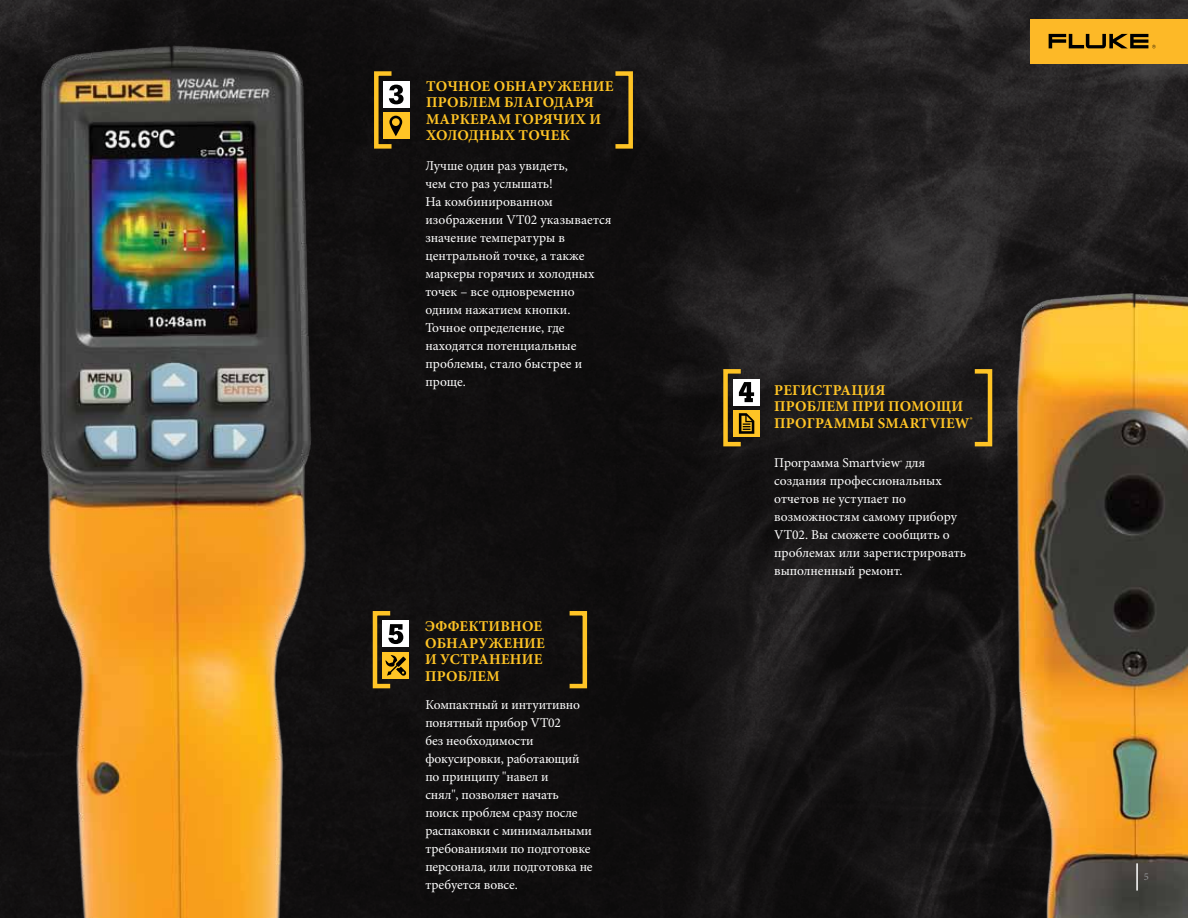
<style>
.page{position:relative;width:1188px;height:918px;background:#fff}
.page>*{position:absolute;margin:0;border:0;box-sizing:border-box;transform-origin:0 0}
.t1{font:700 15px/16.5px "Minion Pro";letter-spacing:.01em;color:#ffc425}
.t2{font:13.5px/18px "Minion Pro";color:#fff}
.t3{font:10.5px "Minion Pro";color:#939598}
</style>
<div class="page">
<img style="left:0;top:0;width:1188px;height:918px">
<img style="left:925px;top:243px;width:263px;height:675px">
<img style="left:17px;top:19px;width:320px;height:899px">
<div style="left:613px;top:71px;width:20px;height:78px;border:4px solid #ffc425"></div>
<div style="left:374px;top:71px;width:20px;height:78px;border:4px solid #ffc425"></div>
<div style="left:973px;top:369px;width:19px;height:77px;border:4px solid #ffc425"></div>
<div style="left:723px;top:369px;width:20px;height:77px;border:4px solid #ffc425"></div>
<div style="left:567px;top:611px;width:20px;height:77px;border:4px solid #ffc425"></div>
<div style="left:373px;top:611px;width:19px;height:77px;border:4px solid #ffc425"></div>
<div style="left:733px;top:379px;width:27px;height:26px;background:#fff"></div>
<div style="left:733px;top:410px;width:27px;height:27px;background:#ffc425"></div>
<svg style="left:739px;top:382px;width:15px;height:20px"></svg>
<svg style="left:739px;top:413px;width:15px;height:21px"></svg>
<div style="left:383px;top:81px;width:26px;height:27px;background:#fff"></div>
<div style="left:383px;top:113px;width:26px;height:26px;background:#ffc425"></div>
<svg style="left:389px;top:85px;width:15px;height:19px"></svg>
<svg style="left:389px;top:116px;width:13px;height:20px"></svg>
<div style="left:383px;top:621px;width:26px;height:26px;background:#fff"></div>
<div style="left:383px;top:652px;width:26px;height:26px;background:#ffc425"></div>
<svg style="left:388px;top:624px;width:15px;height:20px"></svg>
<svg style="left:385px;top:655px;width:21px;height:21px"></svg>
<hr style="left:1136px;top:863px;width:2px;height:28px;background:#fff">
<div style="left:1030px;top:19px;width:158px;height:45px;background:#fdb927"></div>
<svg style="left:1049px;top:34px;width:107px;height:14px"></svg>
<p class="t1" style="left:426px;top:77px;width:189px">ТОЧНОЕ ОБНАРУЖЕНИЕ<br>ПРОБЛЕМ БЛАГОДАРЯ<br>МАРКЕРАМ ГОРЯЧИХ И<br>ХОЛОДНЫХ ТОЧЕК</p>
<p class="t2" style="left:425px;top:156px;width:188px">Лучше один раз увидеть,<br>чем сто раз услышать!<br>На комбинированном изображении VT02 указывается значение температуры в центральной точке, а также маркеры горячих и холодных точек – все одновременно одним нажатием кнопки.<br>Точное определение, где находятся потенциальные проблемы, стало быстрее и проще.</p>
<p class="t1" style="left:425px;top:618px;width:121px">ЭФФЕКТИВНОЕ<br>ОБНАРУЖЕНИЕ<br>И УСТРАНЕНИЕ<br>ПРОБЛЕМ</p>
<p class="t2" style="left:425px;top:696px;width:169px">Компактный и интуитивно понятный прибор VT02<br>без необходимости фокусировки, работающий по принципу "навел и<br>снял", позволяет начать поиск проблем сразу после распаковки с минимальными требованиями по подготовке персонала, или подготовка не требуется вовсе.</p>
<p class="t1" style="left:774px;top:382px;width:200px">РЕГИСТРАЦИЯ<br>ПРОБЛЕМ ПРИ ПОМОЩИ<br>ПРОГРАММЫ SMARTVIEW<sup>®</sup></p>
<p class="t2" style="left:774px;top:454px;width:193px">Программа Smartview<sup>®</sup> для создания профессиональных отчетов не уступает по возможностям самому прибору<br>VT02. Вы сможете сообщить о проблемах или зарегистрировать выполненный ремонт.</p>
<p class="t3" style="left:1144px;top:869px;width:7px">5</p>
</div>
